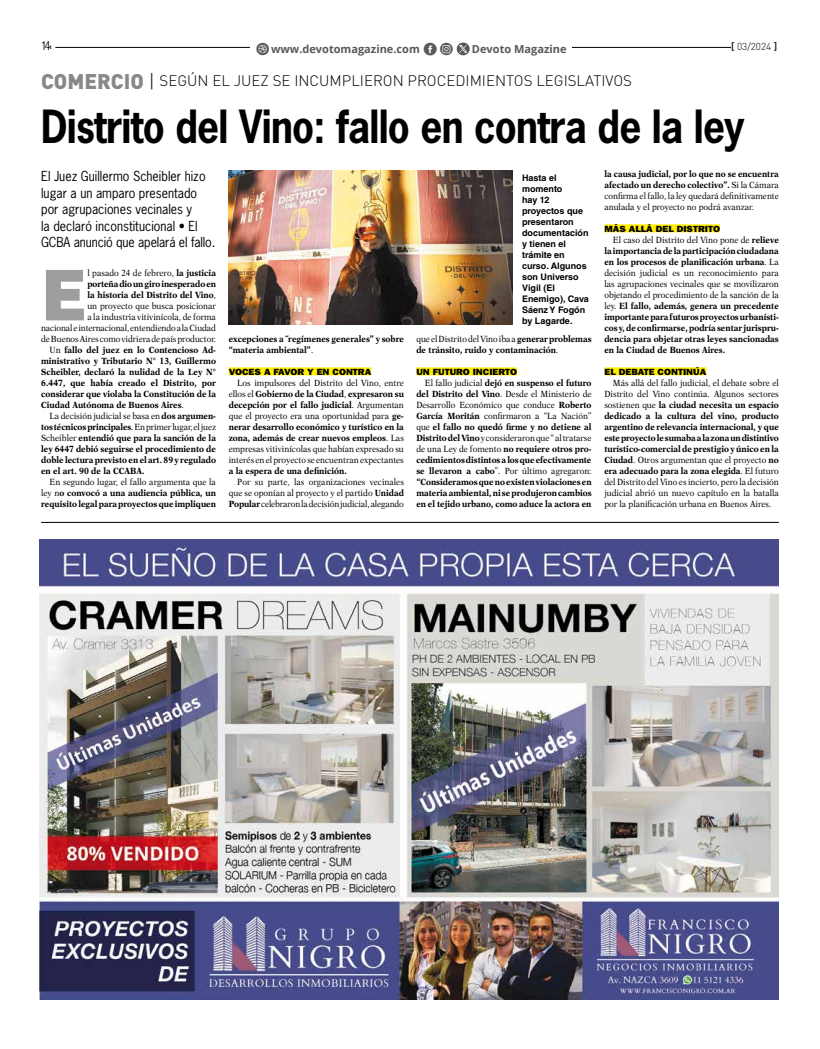
<style>
.page{position:relative;width:820px;height:1049px;background:#fff}
.page>*{position:absolute;margin:0;border:0;box-sizing:border-box;transform-origin:0 0}
.t1{font:900 70.1px "Helvetica LT Std";color:#9c9e9f;scale:.9 1}
.t2{font:700 43px "News Gothic";letter-spacing:-.02em;color:#000;scale:.9 1}
.t3{font:300 15px "DIN";color:#000}
.t4{font:13px/16.5px "News Gothic";color:#000;scale:.95 1}
.t5{font:300 condensed 12px "Helvetica LT Std";color:#000}
.t6{font:700 11px "Open Sans";color:#58585a}
.t7{font:300 10px "DIN";color:#000}
.t8{font:700 9px/11px "New Aster";color:#000;text-align:justify;scale:.9 1}
.t9{font:9px/11px "New Aster";color:#000;text-align:justify;scale:.9 1}
.t10{font:700 9px/11px "Helvetica LT Std";color:#000}
.t11{font:800 9px "Franklin Gothic";color:#000;scale:1.1 1}
.s1{font-weight:700;font-stretch:normal;font-size:10px}
.s2{font-family:"Social Circles";font-weight:400;font-size:23px}
.s3{font-weight:500}
.s4{font-weight:900;font-size:21px;color:#87888a}
.s5{font-size:19px}
.s6{font-weight:700}
.s7{font-weight:400}
</style>
<div class="page">
<hr style="left:55px;top:47px;width:722px;height:1px;background:#000">
<div style="left:730px;top:42px;width:47px;height:12px;background:#fff"></div>
<div style="left:250px;top:40px;width:321px;height:20px;background:#fff"></div>
<svg style="left:456px;top:43px;width:13px;height:12px"></svg>
<svg style="left:458px;top:45px;width:11px;height:10px"></svg>
<hr style="left:41px;top:522px;width:737px;height:1px;background:#000">
<img style="left:40px;top:539px;width:738px;height:461px">
<div style="left:229px;top:367px;width:142px;height:8px;background:#ffed00"></div>
<div style="left:416px;top:367px;width:101px;height:8px;background:#ffed00"></div>
<div style="left:604px;top:224px;width:115px;height:8px;background:#ffed00"></div>
<div style="left:604px;top:367px;width:102px;height:8px;background:#ffed00"></div>
<img style="left:229px;top:170px;width:283px;height:154px">
<h3 class="t5" style="left:41px;top:39px;width:13px">14<span class="s1">‹</span></h3>
<p class="t6" style="left:255px;top:41px;width:201px"><span class="s2">a</span>www.devotomagazine.com <span class="s2">f$</span></p>
<p class="t7" style="left:730px;top:41px;width:48px"><span class="s3">[</span> 03/2024 <span class="s3">]</span></p>
<p class="t6" style="left:472px;top:41px;width:96px">Devoto Magazine</p>
<h3 class="t3" style="left:41px;top:72px;width:592px"><span class="s4">COMERCIO</span> <span class="s5">|</span> SEGÚN EL JUEZ SE INCUMPLIERON PROCEDIMIENTOS LEGISLATIVOS</h3>
<h2 class="t2" style="left:41px;top:98px;width:783px">Distrito del Vino: fallo en contra de la ley</h2>
<h3 class="t4" style="left:41px;top:168px;width:185px">El Juez Guillermo Scheibler hizo lugar a un amparo presentado por agrupaciones vecinales y<br>la declaró inconstitucional • El<br>GCBA anunció que apelará el fallo.</h3>
<p class="t10" style="left:522px;top:173px;width:68px">Hasta el momento<br>hay 12 proyectos que presentaron documentación y tienen el trámite en curso. Algunos son Universo<br>Vigil (El<br>Enemigo), Cava<br>Sáenz Y Fogón</p>
<p class="t9" style="left:604px;top:169px;width:195px"><span class="s6">la causa judicial, por lo que no se encuentra afectado un derecho colectivo”.</span> Si la Cámara confirma el fallo, la ley quedará definitivamente anulada y el proyecto no podrá avanzar.</p>
<p class="t11" style="left:604px;top:224px;width:106px">MÁS ALLÁ DEL DISTRITO</p>
<p class="t8" style="left:604px;top:235px;width:195px;text-indent:9px"><span class="s7">El caso del Distrito del Vino pone de</span> relieve la importancia de la participación ciudadana en los procesos de planificación urbana<span class="s7">. La decisión judicial es un reconocimiento para las agrupaciones vecinales que se movilizaron objetando el procedimiento de la sanción de la ley.</span> El fallo, además, genera un precedente importante para futuros proyectos urbanísti&shy;cos y, de confirmarse, podría sentar jurispru&shy;dencia para objetar otras leyes sancionadas en la Ciudad de Buenos Aires.</p>
<p class="t11" style="left:604px;top:367px;width:94px">EL DEBATE CONTINÚA</p>
<p class="t9" style="left:604px;top:378px;width:195px;text-indent:9px">Más allá del fallo judicial, el debate sobre el Distrito del Vino continúa. Algunos sectores sostienen que <span class="s6">la ciudad necesita un espacio dedicado a la cultura del vino, producto argentino de relevancia internacional, y que este proyecto le sumaba a la zona un distintivo turístico-comercial de prestigio y único en la Ciudad</span>. Otros argumentan que el proyecto <span class="s6">no era adecuado para la zona elegida</span>. El futuro del Distrito del Vino es incierto, pero la decisión judicial abrió un nuevo capítulo en la batalla por la planificación urbana en Buenos Aires.</p>
<p class="t9" style="left:87px;top:268px;width:144px">l pasado 24 de febrero, <span class="s6">la justicia</span></p>
<p class="t8" style="left:87px;top:279px;width:144px">porteña dio un giro inesperado en</p>
<p class="t8" style="left:87px;top:290px;width:144px">la historia del Distrito del Vino<span class="s7">,</span></p>
<p class="t9" style="left:87px;top:301px;width:144px">un proyecto que busca posicionar</p>
<p class="t9" style="left:87px;top:312px;width:144px">a la industria vitivinícola, de forma</p>
<p class="t9" style="left:41px;top:323px;width:196px">nacional e internacional, entendiendo a la Ciudad</p>
<p class="t9" style="left:41px;top:334px;width:196px">de Buenos Aires como vidriera de país productor.</p>
<p class="t8" style="left:50px;top:345px;width:186px"><span class="s7">Un</span> fallo del juez en lo Contencioso Ad-</p>
<p class="t8" style="left:41px;top:356px;width:196px">ministrativo y Tributario N° 13, Guillermo</p>
<p class="t8" style="left:41px;top:367px;width:196px">Scheibler, declaró la nulidad de la Ley N°</p>
<p class="t8" style="left:41px;top:378px;width:195px">6.447, que había creado el Distrito, por</p>
<p class="t8" style="left:41px;top:389px;width:196px">considerar que violaba la Constitución de la</p>
<p class="t8" style="left:41px;top:400px;width:160px">Ciudad Autónoma de Buenos Aires<span class="s7">.</span></p>
<p class="t9" style="left:50px;top:411px;width:186px">La decisión judicial se basa en <span class="s6">dos argumen-</span></p>
<p class="t8" style="left:41px;top:422px;width:196px">tos técnicos principales<span class="s7">. En primer lugar, el juez</span></p>
<p class="t8" style="left:41px;top:433px;width:196px"><span class="s7">Scheibler</span> entendió que para la sanción de la</p>
<p class="t8" style="left:41px;top:444px;width:196px">ley 6447 debió seguirse el procedimiento de</p>
<p class="t8" style="left:41px;top:455px;width:196px">doble lectura previsto en el art. 89 y regulado</p>
<p class="t8" style="left:41px;top:466px;width:116px">en el art. 90 de la CCABA.</p>
<p class="t8" style="left:41px;top:477px;width:196px;text-indent:9px"><span class="s7">En segundo lugar, el fallo argumenta que la ley n</span>o convocó a una audiencia pública, un requisito legal para proyectos que impliquen</p>
<h1 class="t1" style="left:41px;top:249px;width:52px">E</h1>
<p class="t10" style="left:522px;top:315px;width:52px">by Lagarde.</p>
<p class="t8" style="left:229px;top:334px;width:196px">excepciones a ˝regímenes generales” y sobre “materia ambiental”<span class="s7">.</span></p>
<p class="t11" style="left:229px;top:367px;width:131px">VOCES A FAVOR Y EN CONTRA</p>
<p class="t9" style="left:229px;top:378px;width:196px;text-indent:9px">Los impulsores del Distrito del Vino, entre ellos el <span class="s6">Gobierno de la Ciudad</span>, <span class="s6">expresaron su decepción por el fallo judicial</span>. Argumentan que el proyecto era una oportunidad para <span class="s6">ge&shy;nerar desarrollo económico y turístico en la zona, además de crear nuevos empleos</span>. Las empresas vitivinícolas que habían expresado su interés en el proyecto se encuentran expectantes</p>
<p class="t8" style="left:229px;top:466px;width:133px">a la espera de una definición.</p>
<p class="t9" style="left:229px;top:477px;width:196px;text-indent:9px">Por su parte, las organizaciones vecinales que se oponían al proyecto y el partido <span class="s6">Unidad Popular</span> celebraron la decisión judicial, alegando</p>
<p class="t8" style="left:416px;top:334px;width:196px"><span class="s7">que el Distrito del Vino iba a</span> generar problemas de tránsito, ruido y contaminación<span class="s7">.</span></p>
<p class="t11" style="left:416px;top:367px;width:93px">UN FUTURO INCIERTO</p>
<p class="t8" style="left:416px;top:378px;width:196px;text-indent:9px"><span class="s7">El fallo judicial</span> dejó en suspenso el futuro del Distrito del Vino<span class="s7">. Desde el Ministerio de Desarrollo Económico que conduce</span> Roberto García Moritán <span class="s7">confirmaron a “La Nación” que</span> el fallo no quedó firme y no detiene al Distrito del Vino <span class="s7">y consideraron que “ al tratarse de una Ley de fomento</span> no requiere otros pro&shy;cedimientos distintos a los que efectivamente se llevaron a cabo<span class="s7">”. Por último agregaron: </span>“Consideramos que no existen violaciones en materia ambiental, ni se produjeron cambios en el tejido urbano, como aduce la actora en</p>
</div>
